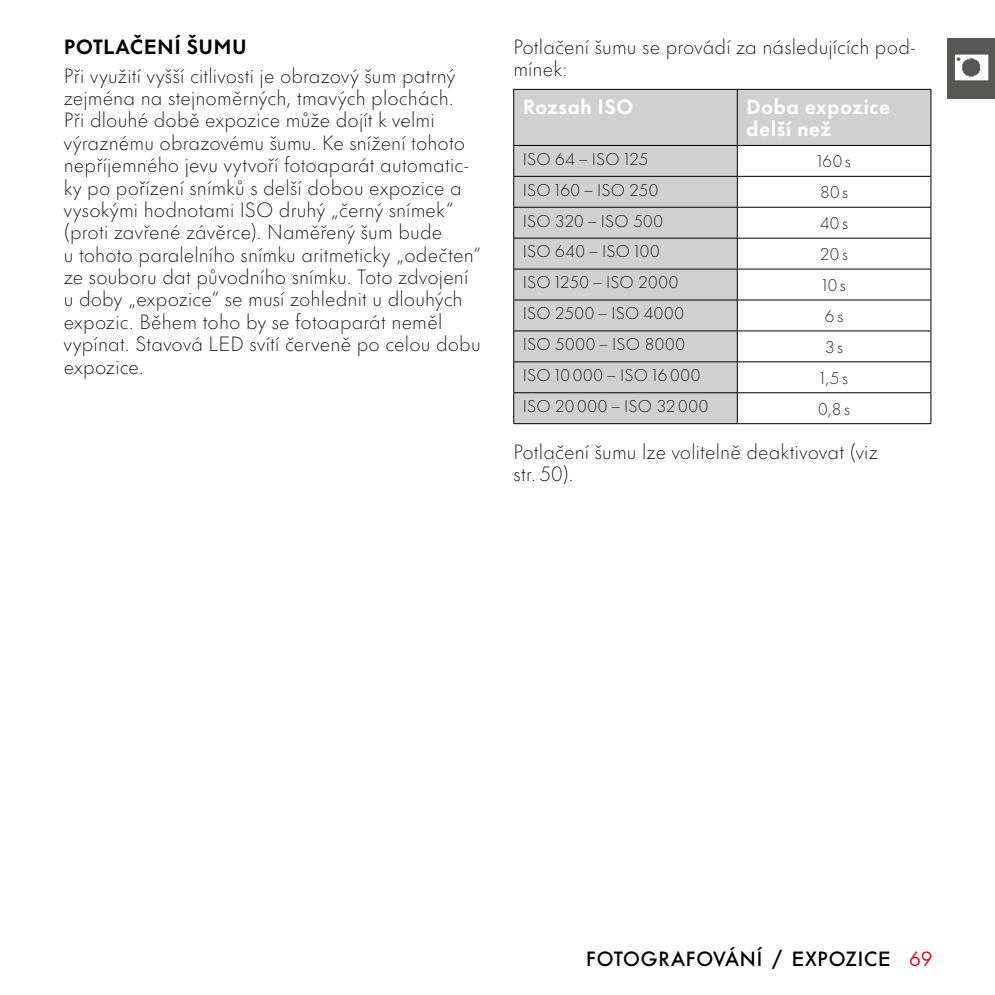
<style>
.page{position:relative;width:995px;height:995px;background:#fff}
.page>*{position:absolute;margin:0;border:0;box-sizing:border-box;transform-origin:0 0}
.Text____Body_Text{font:300 19.12px/22.3px "Futura Nowfor Leica Text";letter-spacing:.01em;color:#000}
.Text____Body_Text-2{font:700 19.12px/22.3px "Futura Nowfor Leica Text";letter-spacing:.01em;color:#fff}
.t1{font:500 19.12px "Futura Nowfor Leica Text";letter-spacing:.01em;color:#000}
.Heading____Heading_03{font:700 19.12px "Futura Nowfor Leica Text";letter-spacing:.015em;color:#000}
.Text____Body_Text-3{font:300 15.75px "Futura Nowfor Leica Text";letter-spacing:.01em;color:#000}
.s1{font-weight:400;color:#e3051b}
</style>
<div class="page">
<div style="left:947px;top:38px;width:48px;height:60px;background:#575756"></div>
<img style="left:956px;top:54px;width:33px;height:27px">
<svg style="left:514px;top:90px;width:417px;height:333px;fill:#d0d0d0"></svg>
<hr style="left:513px;top:89px;width:224px;height:1px;background:#000">
<hr style="left:513px;top:90px;width:1px;height:55px;background:#000">
<hr style="left:737px;top:89px;width:194px;height:1px;background:#000">
<hr style="left:737px;top:90px;width:1px;height:55px;background:#000">
<hr style="left:931px;top:90px;width:1px;height:55px;background:#000">
<hr style="left:513px;top:145px;width:224px;height:1px;background:#000">
<hr style="left:513px;top:146px;width:1px;height:30px;background:#000">
<hr style="left:737px;top:145px;width:194px;height:1px;background:#000">
<hr style="left:737px;top:146px;width:1px;height:30px;background:#000">
<hr style="left:931px;top:146px;width:1px;height:30px;background:#000">
<hr style="left:513px;top:176px;width:224px;height:1px;background:#000">
<hr style="left:513px;top:177px;width:1px;height:30px;background:#000">
<hr style="left:737px;top:176px;width:194px;height:1px;background:#000">
<hr style="left:737px;top:177px;width:1px;height:30px;background:#000">
<hr style="left:931px;top:177px;width:1px;height:30px;background:#000">
<hr style="left:513px;top:207px;width:224px;height:1px;background:#000">
<hr style="left:513px;top:208px;width:1px;height:30px;background:#000">
<hr style="left:737px;top:207px;width:194px;height:1px;background:#000">
<hr style="left:737px;top:208px;width:1px;height:30px;background:#000">
<hr style="left:931px;top:208px;width:1px;height:30px;background:#000">
<hr style="left:513px;top:238px;width:224px;height:1px;background:#000">
<hr style="left:513px;top:238px;width:1px;height:31px;background:#000">
<hr style="left:737px;top:238px;width:194px;height:1px;background:#000">
<hr style="left:737px;top:238px;width:1px;height:31px;background:#000">
<hr style="left:931px;top:238px;width:1px;height:31px;background:#000">
<hr style="left:513px;top:269px;width:224px;height:1px;background:#000">
<hr style="left:513px;top:269px;width:1px;height:31px;background:#000">
<hr style="left:737px;top:269px;width:194px;height:1px;background:#000">
<hr style="left:737px;top:269px;width:1px;height:31px;background:#000">
<hr style="left:931px;top:269px;width:1px;height:31px;background:#000">
<hr style="left:513px;top:300px;width:224px;height:1px;background:#000">
<hr style="left:513px;top:300px;width:1px;height:31px;background:#000">
<hr style="left:737px;top:300px;width:194px;height:1px;background:#000">
<hr style="left:737px;top:300px;width:1px;height:31px;background:#000">
<hr style="left:931px;top:300px;width:1px;height:31px;background:#000">
<hr style="left:513px;top:331px;width:224px;height:1px;background:#000">
<hr style="left:513px;top:331px;width:1px;height:31px;background:#000">
<hr style="left:737px;top:331px;width:194px;height:1px;background:#000">
<hr style="left:737px;top:331px;width:1px;height:31px;background:#000">
<hr style="left:931px;top:331px;width:1px;height:31px;background:#000">
<hr style="left:513px;top:361px;width:224px;height:1px;background:#000">
<hr style="left:513px;top:362px;width:1px;height:30px;background:#000">
<hr style="left:737px;top:361px;width:194px;height:1px;background:#000">
<hr style="left:737px;top:362px;width:1px;height:30px;background:#000">
<hr style="left:931px;top:362px;width:1px;height:30px;background:#000">
<hr style="left:513px;top:392px;width:224px;height:1px;background:#000">
<hr style="left:513px;top:393px;width:1px;height:30px;background:#000">
<hr style="left:737px;top:392px;width:194px;height:1px;background:#000">
<hr style="left:737px;top:393px;width:1px;height:30px;background:#000">
<hr style="left:931px;top:393px;width:1px;height:30px;background:#000">
<hr style="left:513px;top:423px;width:224px;height:1px;background:#000">
<hr style="left:737px;top:423px;width:194px;height:1px;background:#000">
<p class="Heading____Heading_03" style="left:64px;top:31px;width:184px">POTLAČENÍ ŠUMU</p>
<p class="Text____Body_Text" style="left:64px;top:64px;width:419px">Při využití vyšší citlivosti je obrazový šum patrný zejména na stejnoměrných, tmavých plochách.<br>Při dlouhé době expozice může dojít k velmi výraznému obrazovému šumu. Ke snížení tohoto nepříjemného jevu vytvoří fotoaparát automatic&shy;ky po pořízení snímků s delší dobou expozice a vysokými hodnotami ISO druhý „černý snímek“ (proti zavřené závěrce). Naměřený šum bude<br>u tohoto paralelního snímku aritmeticky „odečten“ ze souboru dat původního snímku. Toto zdvojení u doby „expozice“ se musí zohlednit u dlouhých expozic. Během toho by se fotoaparát neměl vypínat. Stavová LED svítí červeně po celou dobu expozice.</p>
<p class="Text____Body_Text" style="left:513px;top:35px;width:404px">Potlačení šumu se provádí za následujících pod&shy;mínek:</p>
<p class="Text____Body_Text-2" style="left:523px;top:94px;width:112px">Rozsah ISO</p>
<p class="Text____Body_Text-2" style="left:746px;top:94px;width:146px">Doba expozice delší než</p>
<p class="Text____Body_Text-3" style="left:523px;top:147px;width:127px">ISO 64 – ISO 125</p>
<p class="Text____Body_Text-3" style="left:817px;top:149px;width:35px">160 s</p>
<p class="Text____Body_Text-3" style="left:523px;top:178px;width:137px">ISO 160 – ISO 250</p>
<p class="Text____Body_Text-3" style="left:820px;top:180px;width:30px">80 s</p>
<p class="Text____Body_Text-3" style="left:523px;top:209px;width:142px">ISO 320 – ISO 500</p>
<p class="Text____Body_Text-3" style="left:820px;top:211px;width:30px">40 s</p>
<p class="Text____Body_Text-3" style="left:523px;top:239px;width:139px">ISO 640 – ISO 100</p>
<p class="Text____Body_Text-3" style="left:820px;top:242px;width:29px">20 s</p>
<p class="Text____Body_Text-3" style="left:523px;top:270px;width:157px">ISO 1250 – ISO 2000</p>
<p class="Text____Body_Text-3" style="left:822px;top:273px;width:25px">10 s</p>
<p class="Text____Body_Text-3" style="left:523px;top:301px;width:163px">ISO 2500 – ISO 4000</p>
<p class="Text____Body_Text-3" style="left:825px;top:304px;width:20px">6 s</p>
<p class="Text____Body_Text-3" style="left:523px;top:332px;width:164px">ISO 5000 – ISO 8000</p>
<p class="Text____Body_Text-3" style="left:825px;top:335px;width:20px">3 s</p>
<p class="Text____Body_Text-3" style="left:523px;top:363px;width:179px">ISO 10 000 – ISO 16 000</p>
<p class="Text____Body_Text-3" style="left:820px;top:366px;width:29px">1,5 s</p>
<p class="Text____Body_Text-3" style="left:523px;top:394px;width:187px">ISO 20 000 – ISO 32 000</p>
<p class="Text____Body_Text-3" style="left:818px;top:397px;width:34px">0,8 s</p>
<p class="Text____Body_Text" style="left:513px;top:440px;width:366px">Potlačení šumu lze volitelně deaktivovat (viz str. 50).</p>
<p class="t1" style="left:586px;top:943px;width:348px">FOTOGRAFOVÁNÍ / EXPOZICE <span class="s1">69</span></p>
</div>
